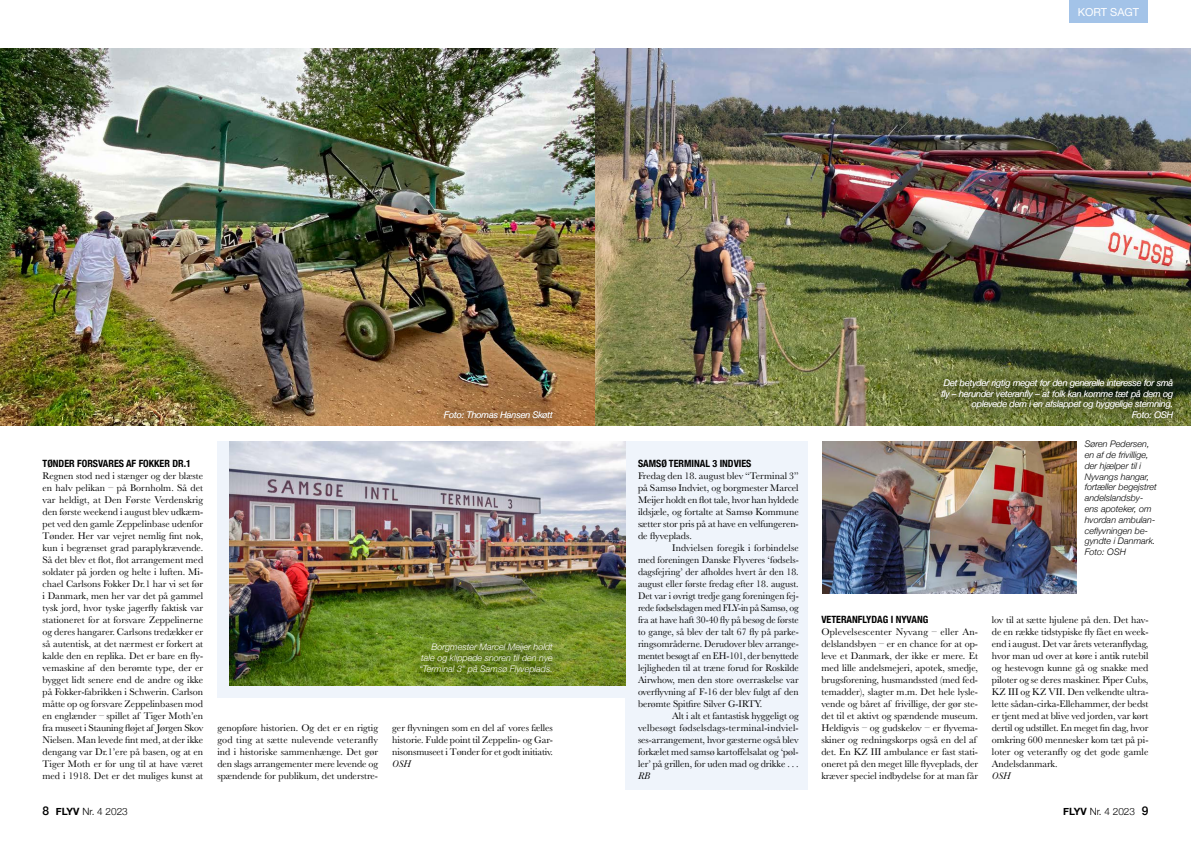
<style>
.page{position:relative;width:1191px;height:842px;background:#fff}
.page>*{position:absolute;margin:0;border:0;box-sizing:border-box;transform-origin:0 0}
.t1{font:11px "Helvetica Neue";color:#fff}
.t2{font:10px/12px "Baskerville";color:#000;text-align:justify}
.t3{font:700 condensed 10px "Helvetica Neue";color:#000}
.t4{font:300 10px "Helvetica Neue";color:#000}
.t5{font:italic 10px "Baskerville";color:#000}
.t6{font:italic 300 9px/10.8px "Helvetica Neue";color:#fff;text-align:right}
.t7{font:italic 300 9px/10.8px "Helvetica Neue";color:#000}
.s1{font-weight:500;font-size:12px}
.s2{font-weight:700}
</style>
<div class="page">
<div style="left:217px;top:441px;width:591px;height:256px;background:#eff4fb"></div>
<div style="left:625px;top:525px;width:183px;height:265px;background:#eff4fb"></div>
<img style="left:0;top:48px;width:1191px;height:378px">
<img style="left:822px;top:441px;width:254px;height:152px">
<img style="left:230px;top:441px;width:395px;height:244px">
<div style="left:1069px;top:0;width:78px;height:23px;background:#a3c3e8"></div>
<div style="left:433px;top:400px;width:131px;height:30px;background:#000;opacity:.75"></div>
<div style="left:930px;top:368px;width:254px;height:62px;background:#000;opacity:.75"></div>
<div style="left:409px;top:632px;width:155px;height:52px;background:#000;opacity:.75"></div>
<p class="t1" style="left:1077px;top:4px;width:63px">KORT SAGT</p>
<p class="t6" style="left:444px;top:409px;width:110px">Foto: Thomas Hansen Skøtt</p>
<p class="t3" style="left:43px;top:455px;width:150px">TØNDER FORSVARES AF FOKKER DR.1</p>
<p class="t2" style="left:43px;top:469px;width:162px">Regnen stod ned i stænger og der blæste en halv pelikan – på Bornholm. Så det var heldigt, at Den Første Verdenskrig den første weekend i august blev udkæm&shy;pet ved den gamle Zeppelinbase udenfor Tønder. Her var vejret nemlig fint nok, kun i begrænset grad paraplykrævende.<br>Så det blev et flot, flot arrangement med soldater på jorden og helte i luften. Mi&shy;chael Carlsons Fokker Dr.1 har vi set før i Danmark, men her var det på gammel tysk jord, hvor tyske jagerfly faktisk var stationeret for at forsvare Zeppelinerne og deres hangarer. Carlsons tredækker er så autentisk, at det nærmest er forkert at kalde den en replika. Det er bare en fly&shy;vemaskine af den berømte type, der er bygget lidt senere end de andre og ikke på Fokker-fabrikken i Schwerin. Carlson måtte op og forsvare Zeppelinbasen mod en englænder – spillet af Tiger Moth’en fra museet i Stauning fløjet af Jørgen Skov Nielsen. Man levede fint med, at der ikke dengang var Dr.1’ere på basen, og at en Tiger Moth er for ung til at have været med i 1918. Det er det muliges kunst at</p>
<p class="t2" style="left:217px;top:721px;width:162px">genopføre historien. Og det er en rigtig god ting at sætte nulevende veteranfly ind i historiske sammenhænge. Det gør den slags arrangementer mere levende og spændende for publikum, det understre-</p>
<p class="t6" style="left:419px;top:641px;width:135px;text-align:justify;text-indent:12px">Borgmester Marcel Meijer holdt tale og klippede snoren til den nye “Terminal 3” på Samsø Flyveplads.</p>
<p class="t2" style="left:392px;top:721px;width:162px">ger flyvningen som en del af vores fælles historie. Fulde point til Zeppelin- og Gar&shy;nisonsmuseet i Tønder for et godt initiativ.</p>
<p class="t5" style="left:392px;top:757px;width:20px">OSH</p>
<p class="t3" style="left:638px;top:455px;width:115px">SAMSØ TERMINAL 3 INDVIES</p>
<p class="t2" style="left:638px;top:469px;width:162px">Fredag den 18. august blev “Terminal 3” på Samsø Indviet, og borgmester Marcel Meijer holdt en flot tale, hvor han hyldede ildsjæle, og fortalte at Samsø Kommune sætter stor pris på at have en velfungeren&shy;de flyveplads.</p>
<p class="t2" style="left:638px;top:541px;width:162px;text-indent:34px">Indvielsen foregik i forbindelse med foreningen Danske Flyveres ‘fødsels&shy;dagsfejring’ der afholdes hvert år den 18. august eller første fredag efter 18. august.<br>Det var i øvrigt tredje gang foreningen fej&shy;rede fødselsdagen med FLY-in på Samsø, og fra at have haft 30-40 fly på besøg de første to gange, så blev der talt 67 fly på parke&shy;ringsområderne. Derudover blev arrange&shy;mentet besøgt af en EH-101, der benyttede lejligheden til at træne forud for Roskilde Airwhow, men den store overraskelse var overflyvning af F-16 der blev fulgt af den berømte Spitfire Silver G-IRTY.</p>
<p class="t2" style="left:638px;top:709px;width:162px;text-indent:34px">Alt i alt et fantastisk hyggeligt og velbesøgt fødselsdags-terminal-indviel&shy;ses-arrangement, hvor gæsterne også blev forkælet med samsø kartoffelsalat og ‘pøl&shy;ler’ på grillen, for uden mad og drikke . . .</p>
<p class="t5" style="left:638px;top:769px;width:14px">RB</p>
<p class="t6" style="left:941px;top:377px;width:233px">Det betyder rigtig meget for den generelle interesse for små fly – herunder veteranfly – at folk kan komme tæt på dem og oplevede dem i en afslappet og hyggelige stemning.<br>Foto: OSH</p>
<p class="t7" style="left:1084px;top:438px;width:74px">Søren Pedersen, en af de frivillige, der hjælper til i<br>Nyvangs hangar, fortæller begejstret andelslandsby&shy;ens apoteker, om hvordan ambulan&shy;ceflyvningen be&shy;gyndte i Danmark.<br>Foto: OSH</p>
<p class="t3" style="left:821px;top:611px;width:108px">VETERANFLYDAG I NYVANG</p>
<p class="t2" style="left:821px;top:625px;width:158px;text-align:left">Oplevelsescenter Nyvang – eller An&shy;delslandsbyen – er en chance for at op&shy;leve et Danmark, der ikke er mere. Et med lille andelsmejeri, apotek, smedje, brugsforening, husmandssted (med fed&shy;temadder), slagter m.m. Det hele lysle&shy;vende og båret af frivillige, der gør ste&shy;det til et aktivt og spændende museum.<br>Heldigvis – og gudskelov – er flyvema&shy;skiner og redningskorps også en del af det. En KZ III ambulance er fast stati&shy;oneret på den meget lille flyveplads, der kræver speciel indbydelse for at man får</p>
<p class="t2" style="left:991px;top:613px;width:158px">lov til at sætte hjulene på den. Det hav&shy;de en række tidstypiske fly fået en week&shy;end i august. Det var årets veteranflydag, hvor man ud over at køre i antik rutebil og hestevogn kunne gå og snakke med piloter og se deres maskiner. Piper Cubs, KZ III og KZ VII. Den velkendte ultra&shy;lette sådan-cirka-Ellehammer, der bedst er tjent med at blive ved jorden, var kørt dertil og udstillet. En meget fin dag, hvor omkring 600 mennesker kom tæt på pi&shy;loter og veteranfly og det gode gamle Andelsdanmark.</p>
<p class="t5" style="left:991px;top:769px;width:20px">OSH</p>
<p class="t4" style="left:43px;top:803px;width:87px"><span class="s1">8</span> <span class="s2">FLYV</span> Nr. 4 2023</p>
<p class="t4" style="left:1063px;top:803px;width:87px"><span class="s2">FLYV</span> Nr. 4 2023 <span class="s1">9</span></p>
</div>
